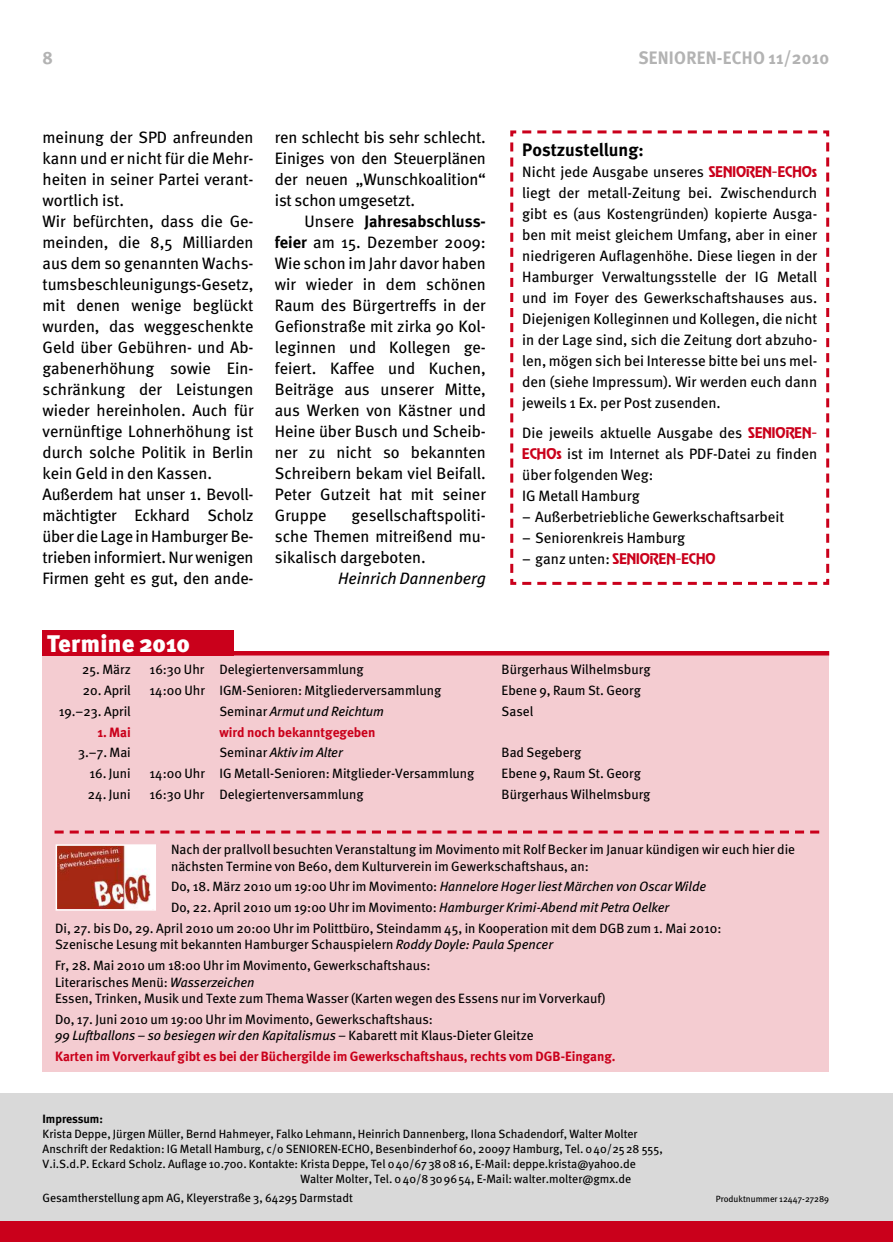
<style>
.page{position:relative;width:893px;height:1242px;background:#fff}
.page>*{position:absolute;margin:0;border:0;box-sizing:border-box;transform-origin:0 0}
.t1{font:900 24px "Meta Plus";letter-spacing:.015em;color:#fff}
.t2{font:700 18px "Meta";letter-spacing:.015em;color:#b3b3b3}
.t3{font:700 18px "Meta";color:#000}
.t4{font:16.5px/21px "Meta";color:#000;text-align:justify}
.t5{font:italic 16.5px "Meta";color:#000}
.t6{font:15px/21px "Meta";color:#000;text-align:justify}
.t7{font:700 15px "On Stage Serial";color:#ca001b}
.t8{font:13.5px/16.5px "Meta";color:#000}
.t9{font:italic 13.5px "Meta";color:#000}
.t10{font:700 13.5px "Meta";color:#ca001b}
.t11{font:12px "Meta";color:#000}
.t12{font:12px "Meta Bold LF";letter-spacing:-.005em;color:#000}
.t13{font:9px "Meta";color:#000}
.s1{font-weight:700}
.s2{font-family:"On Stage Serial";font-weight:700;color:#ca001b}
.s3{font-family:"Lucida Grande";font-size:16.5px;color:#ca001b}
.s4{font-family:"Meta";font-weight:400;color:#000}
.s5{font-family:"Lucida Grande";font-weight:400;font-size:16.5px}
.s6{font-style:normal}
.s7{font-style:italic}
</style>
<div class="page">
<div style="left:43px;top:654px;width:786px;height:418px;background:#f4ccd1"></div>
<div style="left:0;top:1220px;width:893px;height:22px;background:#ca001b"></div>
<div style="left:0;top:1093px;width:893px;height:127px;background:#d9d9d9"></div>
<hr style="left:43px;top:651px;width:786px;height:4px;background:#ca001b">
<div style="left:43px;top:630px;width:191px;height:25px;background:#ca001b"></div>
<img style="left:59px;top:847px;width:93px;height:60px">
<div style="left:56px;top:844px;width:100px;height:66px;border:2px solid #fff"></div>
<svg style="left:510px;top:130px;width:320px;height:455px"></svg>
<svg style="left:55px;top:830px;width:764px;height:3px"></svg>
<p class="t2" style="left:43px;top:47px;width:12px">8</p>
<p class="t2" style="left:638px;top:47px;width:192px">SENIOREN-ECHO 11/2010</p>
<p class="t4" style="left:43px;top:127px;width:213px;text-align:left">meinung der SPD anfreunden kann und er nicht für die Mehr&shy;heiten in seiner Partei verant&shy;wortlich ist.<br>Wir befürchten, dass die Ge&shy;meinden, die 8,5 Milliarden aus dem so genannten Wachs&shy;tumsbeschleunigungs-Gesetz, mit denen wenige beglückt wurden, das weggeschenkte<br>Geld über Gebühren- und Ab&shy;gabenerhöhung sowie Ein&shy;schränkung der Leistungen wieder hereinholen. Auch für vernünftige Lohnerhöhung ist durch solche Politik in Berlin kein Geld in den Kassen.<br>Außerdem hat unser 1. Bevoll&shy;mächtigter Eckhard Scholz über die Lage in Hamburger Be&shy;trieben informiert. Nur wenigen<br>Firmen geht es gut, den ande-</p>
<p class="t4" style="left:275px;top:127px;width:213px">ren schlecht bis sehr schlecht.<br>Einiges von den Steuerplänen der neuen „Wunschkoalition“ ist schon umgesetzt.</p>
<p class="t4" style="left:275px;top:211px;width:213px;text-indent:30px">Unsere <span class="s1">Jahresabschluss&shy;feier</span> am 15. Dezember 2009:<br>Wie schon im Jahr davor haben wir wieder in dem schönen Raum des Bürgertreffs in der Gefionstraße mit zirka 90 Kol&shy;leginnen und Kollegen ge&shy;feiert. Kaffee und Kuchen, Beiträge aus unserer Mitte, aus Werken von Kästner und Heine über Busch und Scheib&shy;ner zu nicht so bekannten Schreibern bekam viel Beifall.<br>Peter Gutzeit hat mit seiner Gruppe</p>
<p class="t4" style="left:275px;top:505px;width:213px;text-indent:77px">gesellschaftspoliti&shy;sche Themen mitreißend mu&shy;sikalisch dargeboten.</p>
<p class="t5" style="left:338px;top:573px;width:149px">Heinrich Dannenberg</p>
<h1 class="t1" style="left:47px;top:629px;width:144px">Termine 2010</h1>
<p class="t3" style="left:522px;top:139px;width:123px">Postzustellung:</p>
<p class="t6" style="left:522px;top:161px;width:296px">Nicht jede Ausgabe unseres <span class="s2">SENIOREN</span><span class="s3">-</span><span class="s2">ECHOs </span>liegt der metall-Zeitung bei. Zwischendurch gibt es (aus Kostengründen) kopierte Ausga&shy;ben mit meist gleichem Umfang, aber in einer niedrigeren Auflagenhöhe. Diese liegen in der Hamburger Verwaltungsstelle der IG Metall und im Foyer des Gewerkschaftshauses aus.<br>Diejenigen Kolleginnen und Kollegen, die nicht in der Lage sind, sich die Zeitung dort abzuho&shy;len, mögen sich bei Interesse bitte bei uns mel&shy;den (siehe Impressum). Wir werden euch dann jeweils 1 Ex. per Post zusenden.</p>
<p class="t6" style="left:522px;top:422px;width:296px;text-align:left">Die jeweils aktuelle Ausgabe des <span class="s2">SENIOREN</span><span class="s3">-<br></span><span class="s2">ECHOs</span> ist im Internet als PDF-Datei zu finden über folgenden Weg:<br>IG Metall Hamburg</p>
<p class="t6" style="left:522px;top:506px;width:263px">– Außerbetriebliche Gewerkschaftsarbeit</p>
<p class="t6" style="left:522px;top:527px;width:164px">– Seniorenkreis Hamburg</p>
<p class="t7" style="left:522px;top:550px;width:195px"><span class="s4">– ganz unten:</span> SENIOREN<span class="s5">-</span>ECHO</p>
<p class="t8" style="left:82px;top:661px;width:50px">25. März</p>
<p class="t8" style="left:150px;top:661px;width:215px">16:30 Uhr Delegiertenversammlung</p>
<p class="t8" style="left:502px;top:661px;width:150px">Bürgerhaus Wilhelmsburg</p>
<p class="t8" style="left:83px;top:682px;width:50px">20. April</p>
<p class="t8" style="left:150px;top:682px;width:293px">14:00 Uhr IGM-Senioren: Mitgliederversammlung</p>
<p class="t8" style="left:502px;top:682px;width:141px">Ebene 9, Raum St. Georg</p>
<p class="t8" style="left:59px;top:703px;width:74px">19.–23. April</p>
<p class="t9" style="left:219px;top:706px;width:166px"><span class="s6">Seminar</span> Armut und Reichtum</p>
<p class="t8" style="left:502px;top:703px;width:33px">Sasel</p>
<p class="t10" style="left:97px;top:724px;width:35px">1. Mai</p>
<p class="t10" style="left:219px;top:724px;width:158px">wird noch bekanntgegeben</p>
<p class="t8" style="left:78px;top:744px;width:54px">3.–7. Mai</p>
<p class="t9" style="left:219px;top:748px;width:125px"><span class="s6">Seminar</span> Aktiv im Alter</p>
<p class="t8" style="left:502px;top:744px;width:81px">Bad Segeberg</p>
<p class="t8" style="left:89px;top:765px;width:43px">16. Juni</p>
<p class="t8" style="left:150px;top:765px;width:326px">14:00 Uhr IG Metall-Senioren: Mitglieder-Versammlung</p>
<p class="t8" style="left:502px;top:765px;width:141px">Ebene 9, Raum St. Georg</p>
<p class="t8" style="left:88px;top:786px;width:44px">24. Juni</p>
<p class="t8" style="left:150px;top:786px;width:215px">16:30 Uhr Delegiertenversammlung</p>
<p class="t8" style="left:502px;top:786px;width:150px">Bürgerhaus Wilhelmsburg</p>
<p class="t8" style="left:171px;top:841px;width:626px">Nach der prallvoll besuchten Veranstaltung im Movimento mit Rolf Becker im Januar kündigen wir euch hier die nächsten Termine von Be60, dem Kulturverein im Gewerkschaftshaus, an:</p>
<p class="t9" style="left:171px;top:882px;width:537px"><span class="s6">Do, 18. März 2010 um 19:00 Uhr im Movimento:</span> Hannelore Hoger liest Märchen von Oscar Wilde</p>
<p class="t8" style="left:171px;top:899px;width:500px">Do, 22. April 2010 um 19:00 Uhr im Movimento: <span class="s7">Hamburger Krimi-Abend mit Petra Oelker</span></p>
<p class="t8" style="left:55px;top:919px;width:668px">Di, 27. bis Do, 29. April 2010 um 20:00 Uhr im Polittbüro, Steindamm 45, in Kooperation mit dem DGB zum 1. Mai 2010:</p>
<p class="t8" style="left:55px;top:934px;width:500px;line-height:20.7px">Szenische Lesung mit bekannten Hamburger Schauspielern <span class="s7">Roddy Doyle: Paula Spencer<br></span>Fr, 28. Mai 2010 um 18:00 Uhr im Movimento, Gewerkschaftshaus:</p>
<p class="t8" style="left:55px;top:973px;width:552px">Literarisches Menü: <span class="s7">Wasserzeichen<br></span>Essen, Trinken, Musik und Texte zum Thema Wasser (Karten wegen des Essens nur im Vorverkauf)</p>
<p class="t8" style="left:55px;top:1010px;width:480px">Do, 17. Juni 2010 um 19:00 Uhr im Movimento, Gewerkschaftshaus:<br><span class="s7">99 Luftballons – so besiegen wir den Kapitalismus –</span> Kabarett mit Klaus-Dieter Gleitze</p>
<p class="t10" style="left:55px;top:1048px;width:562px">Karten im Vorverkauf gibt es bei der Büchergilde im Gewerkschaftshaus, rechts vom DGB-Eingang.</p>
<p class="t12" style="left:43px;top:1114px;width:62px">Impressum:</p>
<p class="t11" style="left:43px;top:1126px;width:597px">Krista Deppe, Jürgen Müller, Bernd Hahmeyer, Falko Lehmann, Heinrich Dannenberg, Ilona Schadendorf, Walter Molter</p>
<p class="t11" style="left:43px;top:1141px;width:622px">Anschrift der Redaktion: IG Metall Hamburg, c/o SENIOREN-ECHO, Besenbinderhof 60, 20097 Hamburg, Tel. 040/2528 555,</p>
<p class="t11" style="left:43px;top:1156px;width:595px">V.i.S.d.P. Eckard Scholz. Auflage 10.700. Kontakte: Krista Deppe, Tel 040/67380816, E-Mail: deppe.krista@yahoo.de</p>
<p class="t11" style="left:300px;top:1171px;width:332px">Walter Molter, Tel. 040/8309654, E-Mail: walter.molter@gmx.de</p>
<p class="t11" style="left:43px;top:1190px;width:312px">Gesamtherstellung apm AG, Kleyerstraße 3, 64295 Darmstadt</p>
<p class="t13" style="left:716px;top:1193px;width:115px">Produktnummer 12447-27289</p>
</div>
